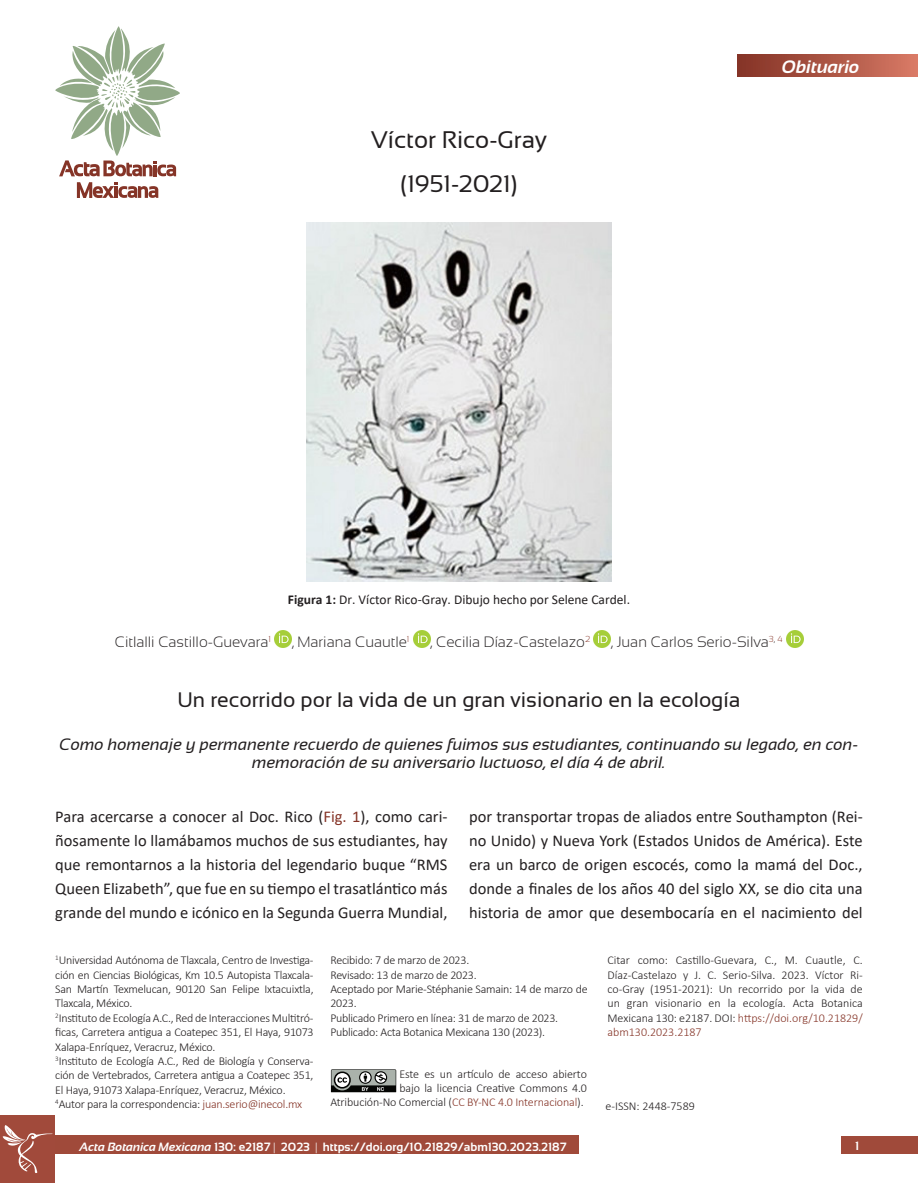
<style>
.page{position:relative;width:918px;height:1188px;background:#fff}
.page>*{position:absolute;margin:0;border:0;box-sizing:border-box;transform-origin:0 0}
.titulo{font:24px "Sansation";color:#231f20}
.subtitulo{font:21px "Sansation";color:#231f20}
.seccion{font:italic 700 18px "Sansation";color:#fff}
.sinsangria{font:16.5px/24px "Calibri";color:#231f20;text-align:justify}
.tercerlvl{font:italic 16.5px/18px "Sansation";color:#231f20;text-align:center}
.autores{font:300 15px "Sansation";color:#231f20}
.piefigura{font:13.5px "Calibri";color:#231f20}
.adscripciones{font:300 12px/14.4px "Calibri";letter-spacing:-.02em;color:#231f20;text-align:justify}
.t1{font:700 12px "Sansation";color:#fff}
.adscripciones-2{font:300 12px "Calibri";color:#231f20}
.s1{font-weight:700}
.s2{color:#853427}
.s3{font-style:italic}
.s4{font-weight:300}
</style>
<div class="page">
<div style="left:842px;top:1137px;width:76px;height:17px;background:#a04a3a"></div>
<div style="left:0;top:1136px;width:578px;height:18px;background:#a04a3a"></div>
<div style="left:0;top:1116px;width:55px;height:67px;background:#a14a3b"></div>
<svg style="left:3px;top:1125px;width:50px;height:48px"></svg>
<div style="left:737px;top:54px;width:181px;height:23px;background:linear-gradient(to right,#823225,#d87965)"></div>
<svg style="left:55px;top:26px;width:125px;height:150px"></svg>
<svg style="left:77px;top:182px;width:81px;height:16px"></svg>
<svg style="left:331px;top:1069px;width:66px;height:24px;background:#7a7d7a"></svg>
<img style="left:306px;top:222px;width:306px;height:360px">
<img style="left:275px;top:630px;width:17px;height:17px">
<img style="left:413px;top:630px;width:17px;height:17px">
<img style="left:594px;top:630px;width:17px;height:17px">
<img style="left:786px;top:630px;width:17px;height:17px">
<p class="titulo" style="left:371px;top:126px;width:178px">Víctor Rico-Gray</p>
<p class="titulo" style="left:401px;top:170px;width:118px">(1951-2021)</p>
<p class="seccion" style="left:782px;top:56px;width:79px">Obituario</p>
<p class="piefigura" style="left:288px;top:590px;width:344px"><span class="s1">Figura 1:</span> Dr. Víctor Rico-Gray. Dibujo hecho por Selene Cardel.</p>
<p class="autores" style="left:115px;top:633px;width:158px">Citlalli Castillo-Guevara<sup>1</sup></p>
<p class="autores" style="left:292px;top:633px;width:119px">, Mariana Cuautle<sup>1</sup></p>
<p class="autores" style="left:430px;top:633px;width:162px">, Cecilia Díaz-Castelazo<sup>2</sup></p>
<p class="autores" style="left:611px;top:633px;width:173px">, Juan Carlos Serio-Silva<sup>3</sup><sup>,</sup> <sup>4</sup></p>
<p class="subtitulo" style="left:177px;top:688px;width:565px">Un recorrido por la vida de un gran visionario en la ecología</p>
<p class="tercerlvl" style="left:60px;top:735px;width:800px">Como homenaje y permanente recuerdo de quienes fuimos sus estudiantes, continuando su legado, en con&shy;memoración de su aniversario luctuoso, el día 4 de abril.</p>
<p class="sinsangria" style="left:55px;top:804px;width:394px">Para acercarse a conocer al Doc. Rico (<span class="s2">Fig. 1</span>), como cari&shy;ñosamente lo llamábamos muchos de sus estudiantes, hay que remontarnos a la historia del legendario buque “RMS Queen Elizabeth”, que fue en su tiempo el trasatlántico más grande del mundo e icónico en la Segunda Guerra Mundial,</p>
<p class="sinsangria" style="left:469px;top:804px;width:395px">por transportar tropas de aliados entre Southampton (Rei&shy;no Unido) y Nueva York (Estados Unidos de América). Este era un barco de origen escocés, como la mamá del Doc., donde a finales de los años 40 del siglo XX, se dio cita una historia de amor que desembocaría en el nacimiento del</p>
<p class="adscripciones" style="left:55px;top:953px;width:260px"><sup>1</sup>Universidad Autónoma de Tlaxcala, Centro de Investiga&shy;ción en Ciencias Biológicas, Km 10.5 Autopista Tlaxcala-San Martín Texmelucan, 90120 San Felipe Ixtacuixtla, Tlaxcala, México.</p>
<p class="adscripciones" style="left:55px;top:1011px;width:260px"><sup>2</sup>Instituto de Ecología A.C., Red de Interacciones Multitró&shy;ficas, Carretera antigua a Coatepec 351, El Haya, 91073<br>Xalapa-Enríquez, Veracruz, México.</p>
<p class="adscripciones" style="left:55px;top:1054px;width:260px"><sup>3</sup>Instituto de Ecología A.C., Red de Biología y Conserva&shy;ción de Vertebrados, Carretera antigua a Coatepec 351, El Haya, 91073 Xalapa-Enríquez, Veracruz, México.</p>
<p class="adscripciones" style="left:55px;top:1097px;width:248px"><sup>4</sup>Autor para la correspondencia: <span class="s2">juan.serio@inecol.mx</span></p>
<p class="adscripciones" style="left:330px;top:953px;width:140px">Recibido: 7 de marzo de 2023.</p>
<p class="adscripciones" style="left:330px;top:967px;width:148px">Revisado: 13 de marzo de 2023.</p>
<p class="adscripciones" style="left:330px;top:982px;width:259px">Aceptado por Marie-Stéphanie Samain: 14 de marzo de<br>2023.</p>
<p class="adscripciones" style="left:330px;top:1011px;width:229px">Publicado Primero en línea: 31 de marzo de 2023.</p>
<p class="adscripciones" style="left:330px;top:1025px;width:216px">Publicado: Acta Botanica Mexicana 130 (2023).</p>
<p class="adscripciones" style="left:330px;top:1066px;width:258px;text-align:right">Este es un artículo de acceso abierto<br>bajo la licencia Creative Commons 4.0<br>Atribución-No Comercial (<span class="s2">CC BY-NC 4.0 Internacional</span>).</p>
<p class="adscripciones" style="left:607px;top:953px;width:257px">Citar como: Castillo-Guevara, C., M. Cuautle, C.<br>Díaz-Castelazo y J. C. Serio-Silva. 2023. Víctor Ri&shy;co-Gray (1951-2021): Un recorrido por la vida de un gran visionario en la ecología. Acta Botanica Mexicana 130: e2187. DOI: <span class="s2">https://doi.org/10.21829/ abm130.2023.2187</span></p>
<p class="adscripciones-2" style="left:606px;top:1099px;width:91px">e-ISSN: 2448-7589</p>
<p class="t1" style="left:58px;top:1135px;width:485px"><span class="s3">Acta Botanica Mexicana</span> 128: e1924 <span class="s4">|</span> 2021 <span class="s4">|</span> https://doi.org/10.21829/abm128.2021.1924</p>
<p class="t1" style="left:855px;top:1139px;width:6px">1</p>
<p class="t1" style="left:80px;top:1140px;width:489px"><span class="s3">Acta Botanica Mexicana</span> 130: e2187 <span class="s4">|</span> 2023 <span class="s4">|</span> https://doi.org/10.21829/abm130.2023.2187</p>
</div>
